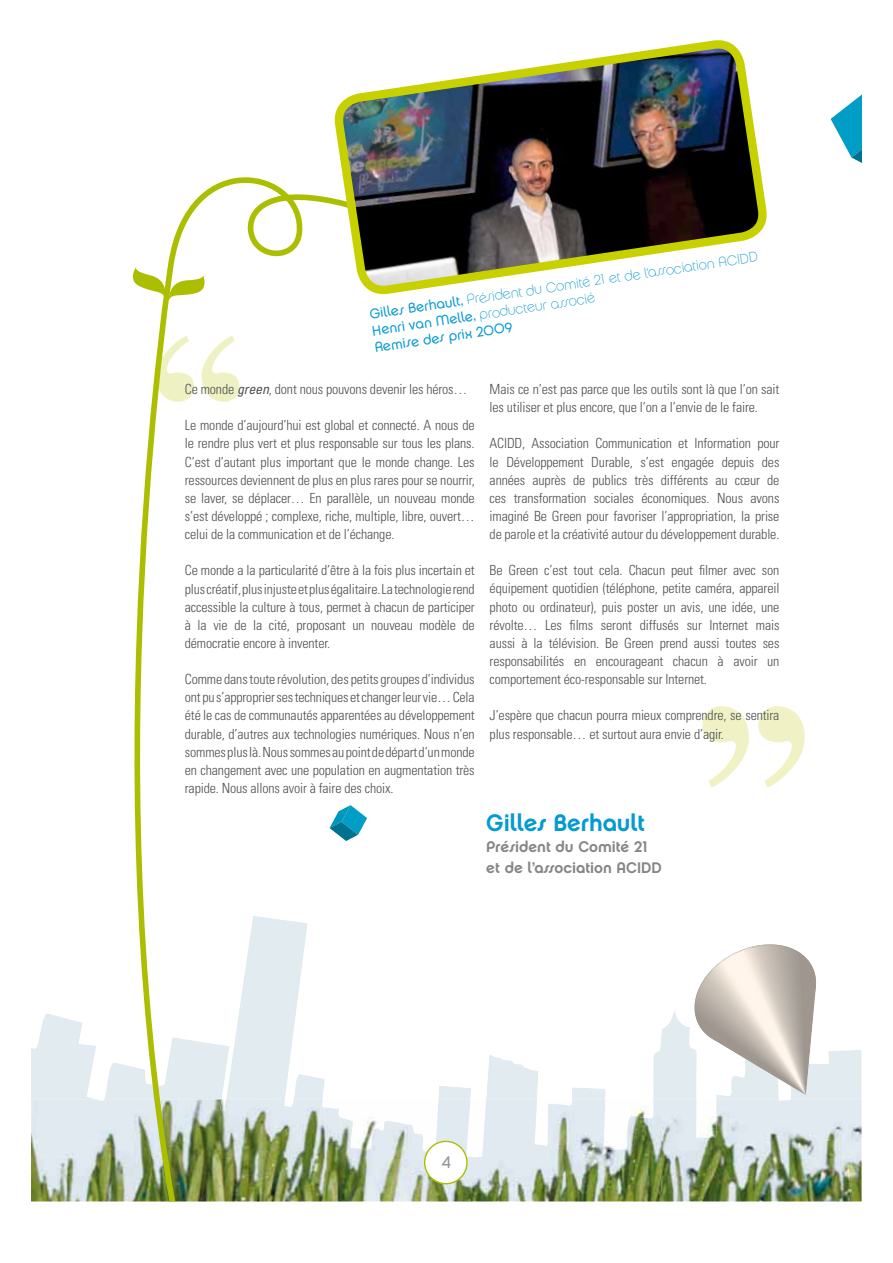
<style>
.page{position:relative;width:893px;height:1263px;background:#fff}
.page>*{position:absolute;margin:0;border:0;box-sizing:border-box;transform-origin:0 0}
.t1{font:23.7px "Chalet New York Nineteen Seventy";color:#049ad2}
.t2{font:16.8px "Chalet London Nineteen Seventy";color:#919395}
.t3{font:15.3px/21px "Chalet New York Nineteen Seventy";color:#858687}
.t4{font:300 condensed 13.95px/18.1px "Univers";letter-spacing:-.01em;color:#505153;text-align:justify}
.t5{font:13.95px/17.5px "Chalet Paris Nineteen Seventy";color:#049ad2}
.t6{font:13.95px "Chalet London Nineteen Seventy";color:#049ad2}
.s1{font-family:"Chalet London Nineteen Seventy"}
.s2{font-weight:400;font-style:italic}
</style>
<div class="page">
<svg style="left:31px;top:1011px;width:830px;height:89px"></svg>
<img style="left:31px;top:1100px;width:830px;height:101px">
<div style="left:425px;top:1141px;width:42px;height:43px;background:#fff;border-radius:50%"></div>
<div style="left:424px;top:1141px;width:44px;height:43px;border:1px solid #acbe00;border-radius:50%"></div>
<svg style="left:702px;top:706px;width:103px;height:81px"></svg>
<svg style="left:94px;top:177px;width:329px;height:1024px"></svg>
<svg style="left:126px;top:266px;width:85px;height:34px"></svg>
<img style="left:336px;top:40px;width:429px;height:342px">
<svg style="left:694px;top:944px;width:122px;height:151px"></svg>
<svg style="left:830px;top:95px;width:31px;height:68px"></svg>
<svg style="left:329px;top:805px;width:38px;height:36px"></svg>
<p class="t5" style="left:368px;top:303px;width:394px;rotate:-8deg"><span class="s1">Gilles Berhault,</span> Président du Comité 21 et de l’association ACIDD<br><span class="s1">Henri van Melle,</span> producteur associé</p>
<p class="t6" style="left:373px;top:339px;width:141px;rotate:-8deg">Remise des prix 2009</p>
<p class="t4" style="left:185px;top:381px;width:284px">Ce monde <span class="s2">green</span>, dont nous pouvons devenir les héros…</p>
<p class="t4" style="left:185px;top:418px;width:291px">Le monde d’aujourd’hui est global et connecté. A nous de le rendre plus vert et plus responsable sur tous les plans.<br>C’est d’autant plus important que le monde change. Les ressources deviennent de plus en plus rares pour se nourrir, se laver, se déplacer… En parallèle, un nouveau monde s’est développé ; complexe, riche, multiple, libre, ouvert… celui de la communication et de l’échange.</p>
<p class="t4" style="left:185px;top:563px;width:291px">Ce monde a la particularité d’être à la fois plus incertain et plus créatif, plus injuste et plus égalitaire. La technologie rend accessible la culture à tous, permet à chacun de participer à la vie de la cité, proposant un nouveau modèle de démocratie encore à inventer.</p>
<p class="t4" style="left:185px;top:672px;width:291px">Comme dans toute révolution, des petits groupes d’individus ont pu s’approprier ses techniques et changer leur vie… Cela été le cas de communautés apparentées au développement durable, d’autres aux technologies numériques. Nous n’en sommes plus là. Nous sommes au point de départ d’un monde en changement avec une population en augmentation très rapide. Nous allons avoir à faire des choix.</p>
<p class="t4" style="left:490px;top:381px;width:291px">Mais ce n’est pas parce que les outils sont là que l’on sait les utiliser et plus encore, que l’on a l’envie de le faire.</p>
<p class="t4" style="left:490px;top:436px;width:291px">ACIDD, Association Communication et Information pour le Développement Durable, s’est engagée depuis des années auprès de publics très différents au cœur de ces transformation sociales économiques. Nous avons imaginé Be Green pour favoriser l’appropriation, la prise de parole et la créativité autour du développement durable.</p>
<p class="t4" style="left:490px;top:563px;width:291px">Be Green c’est tout cela. Chacun peut filmer avec son équipement quotidien (téléphone, petite caméra, appareil photo ou ordinateur), puis poster un avis, une idée, une révolte… Les films seront diffusés sur Internet mais aussi à la télévision. Be Green prend aussi toutes ses responsabilités en encourageant chacun à avoir un comportement éco-responsable sur Internet.</p>
<p class="t4" style="left:490px;top:708px;width:291px">J’espère que chacun pourra mieux comprendre, se sentira plus responsable… et surtout aura envie d’agir.</p>
<h1 class="t1" style="left:486px;top:813px;width:160px">Gilles Berhault</h1>
<p class="t3" style="left:486px;top:837px;width:177px">Président du Comité 21 et de l’association ACIDD</p>
<p class="t2" style="left:441px;top:1152px;width:11px">4</p>
</div>
